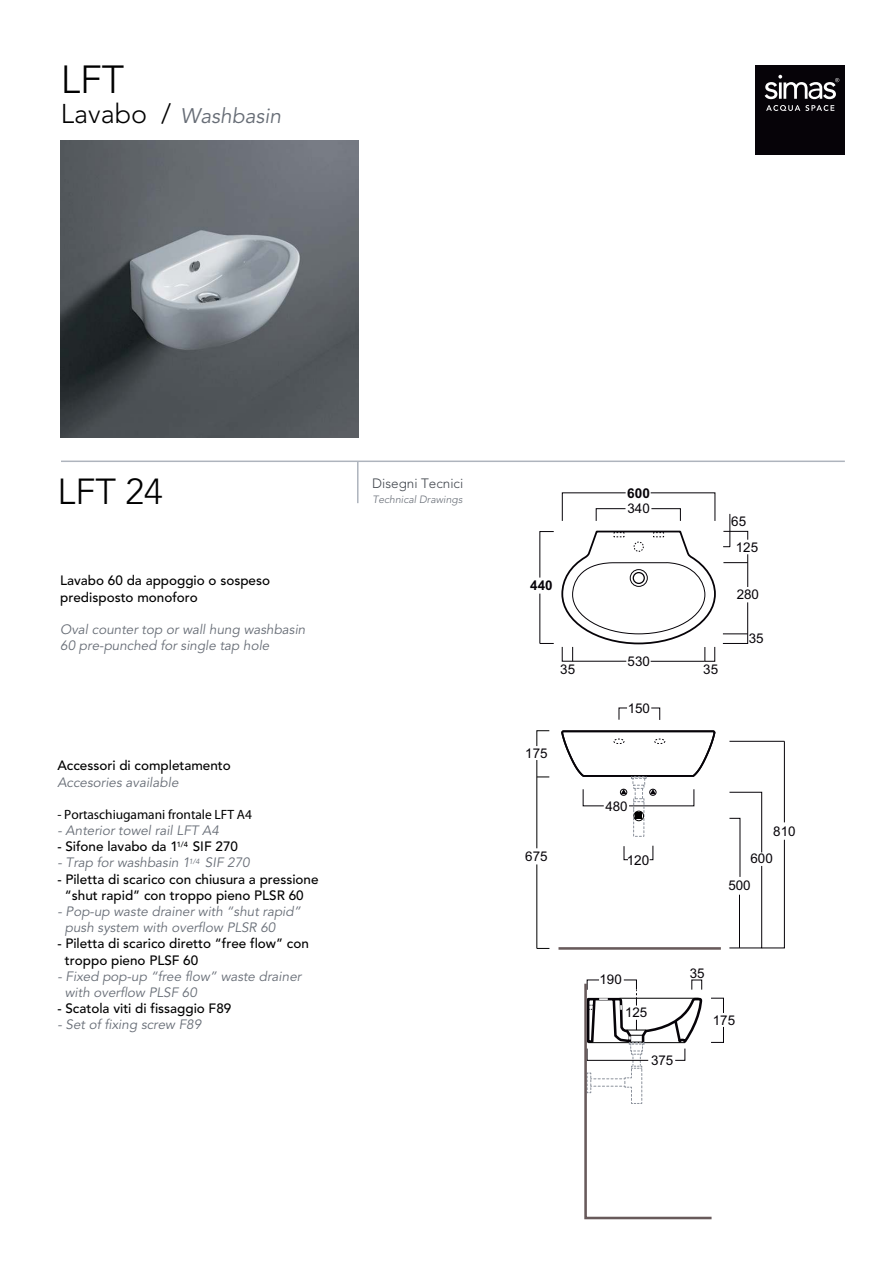
<style>
.page{position:relative;width:893px;height:1263px;background:#fff}
.page>*{position:absolute;margin:0;border:0;box-sizing:border-box;transform-origin:0 0}
.t1{font:300 39px "Avenir";color:#000}
.t2{font:300 36px "Avenir";color:#000}
.t3{font:italic 21px "Avenir";color:#676d76}
.t4{font:700 13.65px "Arial";color:#060308}
.t5{font:13.65px "Arial";color:#060308}
.t6{font:italic 13.5px/16.2px "Avenir";color:#676d76}
.t7{font:500 13.5px/16.2px "Avenir";color:#000}
.t8{font:13.5px "Myriad Pro";letter-spacing:-.005em;color:#000}
.t9{font:300 13.5px "Avenir";color:#41464d}
.t10{font:13.35px/26.5px "Arial";color:#060308}
.t11{font:700 13.35px "Arial";color:#060308}
.t12{font:italic 300 10.5px "Avenir";color:#676d76}
.t13{font:500 7.5px "Avenir";color:#000}
.t14{font:italic 7.5px "Avenir";color:#676d76}
.s1{font-weight:300;font-style:normal;font-size:27px;color:#000}
</style>
<div class="page">
<hr style="left:61px;top:461px;width:784px;height:1px;background:#aeb4bd">
<hr style="left:357px;top:461px;width:1px;height:42px;background:#aeb4bd">
<div style="left:756px;top:65px;width:89px;height:90px;background:#060308"></div>
<svg style="left:764px;top:75px;width:75px;height:24px"></svg>
<svg style="left:766px;top:105px;width:68px;height:6px"></svg>
<img style="left:61px;top:140px;width:297px;height:298px">
<hr style="left:784px;top:741px;width:1px;height:81px;background:#060308">
<hr style="left:729px;top:741px;width:55px;height:1px;background:#060308">
<svg style="left:729px;top:792px;width:56px;height:156px"></svg>
<svg style="left:618px;top:707px;width:9px;height:13px"></svg>
<svg style="left:651px;top:707px;width:9px;height:13px"></svg>
<hr style="left:558px;top:947px;width:163px;height:3px;background:#685a5b">
<svg style="left:623px;top:846px;width:5px;height:14px"></svg>
<svg style="left:649px;top:845px;width:4px;height:15px"></svg>
<svg style="left:561px;top:730px;width:155px;height:107px"></svg>
<div style="left:635px;top:813px;width:7px;height:6px;background:#000"></div>
<div style="left:634px;top:811px;width:10px;height:10px;border:1px solid #000;border-radius:50%"></div>
<svg style="left:537px;top:948px;width:12px;height:1px"></svg>
<hr style="left:536px;top:777px;width:1px;height:71px;background:#000">
<hr style="left:536px;top:864px;width:1px;height:84px;background:#000">
<svg style="left:536px;top:760px;width:13px;height:18px"></svg>
<svg style="left:536px;top:730px;width:14px;height:17px"></svg>
<svg style="left:584px;top:979px;width:140px;height:241px"></svg>
<svg style="left:561px;top:492px;width:187px;height:170px"></svg>
<svg style="left:539px;top:531px;width:15px;height:47px"></svg>
<svg style="left:540px;top:643px;width:14px;height:1px"></svg>
<hr style="left:540px;top:594px;width:1px;height:49px;background:#060308">
<h1 class="t1" style="left:61px;top:64px;width:65px">LFT</h1>
<h3 class="t3" style="left:61px;top:107px;width:222px"><span class="s1">Lavabo /</span> Washbasin</h3>
<h2 class="t2" style="left:57px;top:477px;width:107px">LFT 24</h2>
<p class="t7" style="left:60px;top:574px;width:211px">Lavabo 60 da appoggio o sospeso predisposto monoforo</p>
<p class="t6" style="left:60px;top:623px;width:247px">Oval counter top or wall hung washbasin<br>60 pre-punched for single tap hole</p>
<p class="t7" style="left:57px;top:759px;width:175px">Accessori di completamento</p>
<p class="t6" style="left:57px;top:775px;width:123px">Accesories available</p>
<p class="t8" style="left:57px;top:809px;width:196px">- Portaschiugamani frontale LFT A4</p>
<p class="t6" style="left:57px;top:824px;width:163px">- Anterior towel rail LFT A4</p>
<p class="t7" style="left:57px;top:840px;width:182px">- Sifone lavabo da 1 SIF 270</p>
<p class="t6" style="left:57px;top:856px;width:194px">- Trap for washbasin 1 SIF 270</p>
<p class="t7" style="left:57px;top:872px;width:263px;text-align:center">- Piletta di scarico con chiusura a pressione “shut rapid” con troppo pieno PLSR 60</p>
<p class="t6" style="left:65px;top:905px;width:237px;text-indent:-7px">- Pop-up waste drainer with “shut rapid” push system with overflow PLSR 60</p>
<p class="t7" style="left:65px;top:937px;width:245px;text-indent:-7px">- Piletta di scarico diretto “free flow” con troppo pieno PLSF 60</p>
<p class="t6" style="left:65px;top:969px;width:238px;text-indent:-7px">- Fixed pop-up “free flow” waste drainer with overflow PLSF 60</p>
<p class="t7" style="left:57px;top:1002px;width:175px">- Scatola viti di fissaggio F89</p>
<p class="t6" style="left:57px;top:1018px;width:145px">- Set of fixing screw F89</p>
<p class="t13" style="left:177px;top:841px;width:13px">1/4</p>
<p class="t14" style="left:189px;top:858px;width:13px">1/4</p>
<p class="t9" style="left:372px;top:478px;width:93px">Disegni Tecnici</p>
<p class="t12" style="left:372px;top:495px;width:92px">Technical Drawings</p>
<p class="t4" style="left:627px;top:485px;width:24px">600</p>
<p class="t10" style="left:627px;top:495px;width:24px">340</p>
<p class="t11" style="left:530px;top:577px;width:24px">440</p>
<p class="t10" style="left:627px;top:648px;width:24px">530</p>
<p class="t10" style="left:560px;top:656px;width:16px">35</p>
<p class="t10" style="left:703px;top:656px;width:16px">35</p>
<p class="t10" style="left:628px;top:695px;width:24px">150</p>
<p class="t10" style="left:525px;top:740px;width:24px">175</p>
<p class="t10" style="left:736px;top:509px;width:24px;line-height:25.7px;text-indent:-5px">65<br>125</p>
<p class="t10" style="left:737px;top:581px;width:24px">280</p>
<p class="t10" style="left:749px;top:626px;width:16px">35</p>
<p class="t10" style="left:605px;top:793px;width:24px">480</p>
<p class="t10" style="left:525px;top:843px;width:24px">675</p>
<p class="t5" style="left:627px;top:852px;width:24px">120</p>
<p class="t10" style="left:773px;top:819px;width:24px">810</p>
<p class="t10" style="left:728px;top:846px;width:46px;text-indent:22px">600<br>500</p>
<p class="t10" style="left:599px;top:966px;width:24px">190</p>
<p class="t10" style="left:690px;top:960px;width:16px">35</p>
<p class="t10" style="left:625px;top:999px;width:24px">125</p>
<p class="t10" style="left:651px;top:1047px;width:24px">375</p>
<p class="t10" style="left:713px;top:1007px;width:24px">175</p>
</div>
